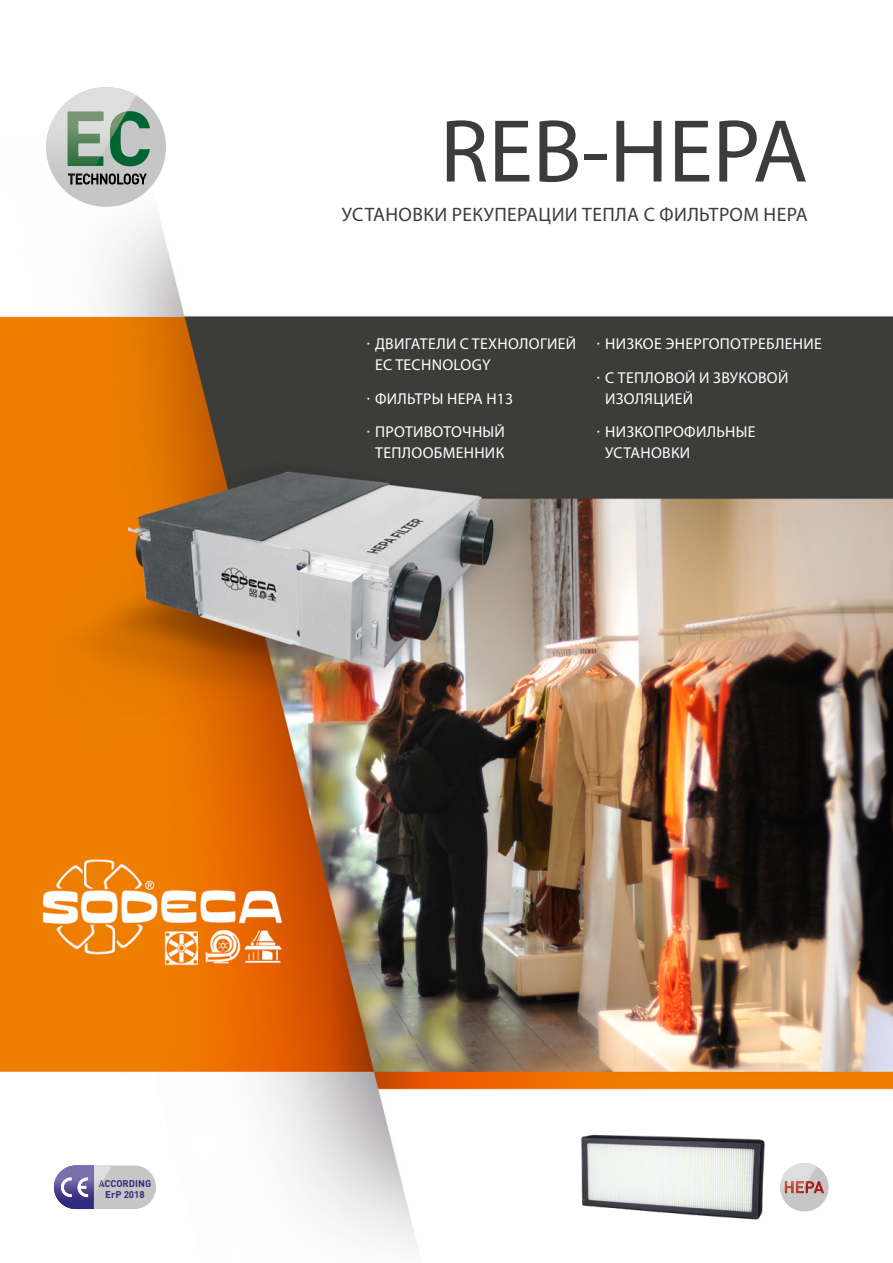
<style>
.page{position:relative;width:893px;height:1263px;background:#fff}
.page>*{position:absolute;margin:0;border:0;box-sizing:border-box;transform-origin:0 0}
.t1{font:90px "Myriad Pro";color:#3c3c3b}
.t2{font:19.5px "Myriad Pro";letter-spacing:.02em;color:#3c3c3b}
.t3{font:15.75px/33.8px "Myriad Pro";letter-spacing:.02em;color:#fff}
.t4{font:700 9.75px/10.5px "DIN";color:#322a81;text-align:center}
</style>
<div class="page">
<img style="left:0;top:96px;width:893px;height:1153px">
<div style="left:46px;top:87px;width:120px;height:120px;background:#c6c6c6;border-radius:50%"></div>
<svg style="left:136px;top:112px;width:14px;height:54px"></svg>
<img style="left:46px;top:87px;width:90px;height:112px">
<img style="left:68px;top:112px;width:35px;height:54px">
<img style="left:110px;top:111px;width:17px;height:29px">
<svg style="left:68px;top:173px;width:79px;height:12px"></svg>
<div style="left:780px;top:1163px;width:49px;height:48px;background:#c6c6c6;border-radius:50%"></div>
<img style="left:780px;top:1163px;width:37px;height:45px">
<svg style="left:785px;top:1181px;width:39px;height:12px"></svg>
<img style="left:566px;top:1087px;width:214px;height:162px">
<div style="left:54px;top:1165px;width:102px;height:44px;background:#c6c6c6;border-radius:22px"></div>
<img style="left:104px;top:1165px;width:8px;height:14px">
<svg style="left:54px;top:1165px;width:50px;height:44px"></svg>
<h1 class="t1" style="left:440px;top:96px;width:369px">REB-HEPA</h1>
<p class="t2" style="left:342px;top:203px;width:467px">УСТАНОВКИ РЕКУПЕРАЦИИ ТЕПЛА С ФИЛЬТРОМ HEPA</p>
<p class="t3" style="left:375px;top:333px;width:203px;line-height:21px;text-indent:-9px">· ДВИГАТЕЛИ С ТЕХНОЛОГИЕЙ<br>EC TECHNOLOGY</p>
<p class="t3" style="left:367px;top:381px;width:148px">· ФИЛЬТРЫ HEPA H13 · ПРОТИВОТОЧНЫЙ</p>
<p class="t3" style="left:375px;top:436px;width:130px">ТЕПЛООБМЕННИК</p>
<p class="t3" style="left:597px;top:326px;width:227px">· НИЗКОЕ ЭНЕРГОПОТРЕБЛЕНИЕ · С ТЕПЛОВОЙ И ЗВУКОВОЙ</p>
<p class="t3" style="left:597px;top:381px;width:160px;text-indent:9px">ИЗОЛЯЦИЕЙ<br>· НИЗКОПРОФИЛЬНЫЕ</p>
<p class="t3" style="left:605px;top:436px;width:86px">УСТАНОВКИ</p>
<p class="t4" style="left:99px;top:1178px;width:54px">ACCORDING<br>ErP 2018</p>
</div>
